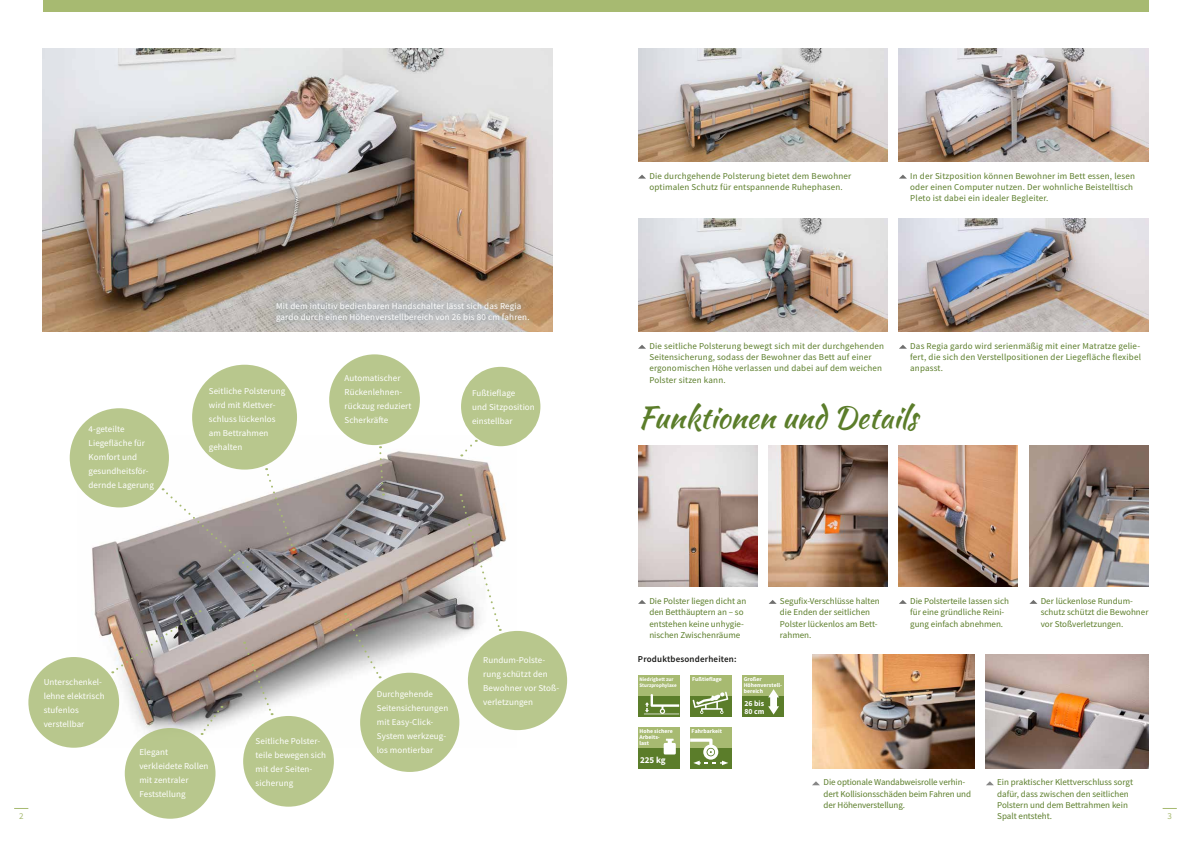
<style>
.page{position:relative;width:1191px;height:842px;background:#fff}
.page>*{position:absolute;margin:0;border:0;box-sizing:border-box;transform-origin:0 0}
.t1{font:30px "Kaushan Script";color:#5b7d2a}
.t2{font:9px/14px "Source Sans Pro";letter-spacing:.01em;color:#fff}
.t3{font:9px/11.3px "Source Sans Pro";color:#5b7d2a}
.t4{font:9px/11.3px "Source Sans Pro";letter-spacing:.02em;color:#5b7d2a}
.t5{font:600 9px "Source Sans Pro";letter-spacing:.02em;color:#1a1a18}
.t6{font:700 9px "Source Sans Pro";color:#fff}
.t7{font:9px "Source Sans Pro";color:#a7ba71}
.t8{font:700 7.7px/7.7px "Source Sans Pro";color:#fff}
.t9{font:700 5.8px/5.8px "Source Sans Pro";color:#fff}
.t10{font:700 5.3px "Source Sans Pro";color:#fff;scale:.95 1}
</style>
<div class="page">
<svg style="left:1162px;top:808px;width:14px;height:1px"></svg>
<svg style="left:14px;top:808px;width:14px;height:1px"></svg>
<div style="left:43px;top:0;width:1105px;height:11px;background:#a7ba71"></div>
<img style="left:43px;top:48px;width:510px;height:284px">
<img style="left:638px;top:48px;width:249px;height:114px">
<img style="left:899px;top:48px;width:249px;height:114px">
<img style="left:77px;top:435px;width:440px;height:312px">
<img style="left:92px;top:451px;width:407px;height:273px">
<img style="left:899px;top:218px;width:249px;height:114px">
<img style="left:638px;top:218px;width:249px;height:114px">
<div style="left:70px;top:408px;width:99px;height:99px;background:#b8c78d;border-radius:50%"></div>
<div style="left:125px;top:728px;width:90px;height:91px;background:#b8c78d;border-radius:50%"></div>
<div style="left:28px;top:657px;width:91px;height:91px;background:#b8c78d;border-radius:50%"></div>
<svg style="left:163px;top:488px;width:89px;height:82px"></svg>
<img style="left:112px;top:610px;width:89px;height:63px">
<svg style="left:265px;top:468px;width:30px;height:83px"></svg>
<svg style="left:378px;top:446px;width:7px;height:49px"></svg>
<svg style="left:461px;top:440px;width:16px;height:16px"></svg>
<svg style="left:460px;top:494px;width:41px;height:137px"></svg>
<svg style="left:345px;top:613px;width:36px;height:65px"></svg>
<svg style="left:244px;top:642px;width:29px;height:73px;background:#b7a89b"></svg>
<svg style="left:200px;top:706px;width:22px;height:29px"></svg>
<div style="left:192px;top:365px;width:105px;height:105px;background:#b8c78d;border-radius:50%"></div>
<div style="left:243px;top:716px;width:91px;height:91px;background:#b8c78d;border-radius:50%"></div>
<div style="left:329px;top:354px;width:91px;height:91px;background:#b8c78d;border-radius:50%"></div>
<div style="left:360px;top:673px;width:99px;height:99px;background:#b8c78d;border-radius:50%"></div>
<div style="left:468px;top:631px;width:99px;height:99px;background:#b8c78d;border-radius:50%"></div>
<div style="left:461px;top:367px;width:79px;height:79px;background:#b8c78d;border-radius:50%"></div>
<img style="left:1029px;top:445px;width:119px;height:142px">
<img style="left:899px;top:445px;width:119px;height:142px">
<img style="left:986px;top:655px;width:162px;height:113px">
<img style="left:812px;top:655px;width:162px;height:113px">
<img style="left:768px;top:445px;width:119px;height:142px">
<img style="left:638px;top:445px;width:119px;height:142px">
<svg style="left:638px;top:175px;width:8px;height:4px"></svg>
<svg style="left:899px;top:175px;width:8px;height:4px"></svg>
<svg style="left:899px;top:345px;width:8px;height:4px"></svg>
<svg style="left:638px;top:345px;width:8px;height:4px"></svg>
<div style="left:267px;top:294px;width:270px;height:37px;background:#87a4b9;opacity:.75"></div>
<svg style="left:899px;top:600px;width:8px;height:4px"></svg>
<svg style="left:638px;top:600px;width:8px;height:4px"></svg>
<svg style="left:986px;top:781px;width:8px;height:4px"></svg>
<svg style="left:1029px;top:600px;width:8px;height:4px"></svg>
<svg style="left:769px;top:600px;width:7px;height:4px"></svg>
<svg style="left:812px;top:781px;width:8px;height:4px"></svg>
<div style="left:690px;top:675px;width:41px;height:41px;background:#a7ba71"></div>
<div style="left:690px;top:696px;width:41px;height:20px;background:#5b7d2a"></div>
<svg style="left:692px;top:692px;width:36px;height:22px"></svg>
<div style="left:638px;top:675px;width:41px;height:41px;background:#a7ba71"></div>
<div style="left:638px;top:696px;width:41px;height:20px;background:#5b7d2a"></div>
<svg style="left:644px;top:694px;width:35px;height:21px"></svg>
<div style="left:690px;top:727px;width:41px;height:41px;background:#a7ba71"></div>
<div style="left:690px;top:748px;width:41px;height:20px;background:#5b7d2a"></div>
<svg style="left:690px;top:738px;width:38px;height:27px"></svg>
<div style="left:638px;top:727px;width:41px;height:41px;background:#a7ba71"></div>
<div style="left:638px;top:748px;width:41px;height:20px;background:#5b7d2a"></div>
<svg style="left:663px;top:739px;width:13px;height:15px"></svg>
<div style="left:742px;top:675px;width:41px;height:41px;background:#a7ba71"></div>
<div style="left:742px;top:696px;width:41px;height:20px;background:#5b7d2a"></div>
<svg style="left:768px;top:689px;width:11px;height:25px"></svg>
<p class="t2" style="left:89px;top:422px;width:67px">4-geteilte<br>Liegefläche für<br>Komfort und gesundheitsför&shy;dernde Lagerung</p>
<p class="t2" style="left:276px;top:300px;width:255px;line-height:11.3px">Mit dem intuitiv bedienbaren Handschalter lässt sich das Regia gardo durch einen Höhenverstellbereich von 26 bis 80 cm fahren.</p>
<p class="t2" style="left:209px;top:384px;width:78px">Seitliche Polsterung wird mit Klettver&shy;schluss lückenlos am Bettrahmen gehalten</p>
<p class="t2" style="left:344px;top:371px;width:68px">Automatischer<br>Rückenlehnen&shy;rückzug reduziert<br>Scherkräfte</p>
<p class="t2" style="left:472px;top:386px;width:64px">Fußtieflage<br>und Sitzposition einstellbar</p>
<p class="t4" style="left:649px;top:170px;width:203px">Die durchgehende Polsterung bietet dem Bewohner optimalen Schutz für entspannende Ruhephasen.</p>
<p class="t4" style="left:910px;top:170px;width:226px">In der Sitzposition können Bewohner im Bett essen, lesen oder einen Computer nutzen. Der wohnliche Beistelltisch<br>Pleto ist dabei ein idealer Begleiter.</p>
<p class="t4" style="left:649px;top:340px;width:236px">Die seitliche Polsterung bewegt sich mit der durchgehenden Seitensicherung, sodass der Bewohner das Bett auf einer ergonomischen Höhe verlassen und dabei auf dem weichen Polster sitzen kann.</p>
<p class="t3" style="left:910px;top:340px;width:232px;text-align:justify">Das Regia gardo wird serienmäßig mit einer Matratze gelie&shy;fert, die sich den Verstellpositionen der Liegefläche flexibel anpasst.</p>
<h1 class="t1" style="left:638px;top:396px;width:281px">Funktionen und Details</h1>
<p class="t3" style="left:649px;top:595px;width:98px">Die Polster liegen dicht an den Betthäuptern an – so entstehen keine unhygie&shy;nischen Zwischenräume</p>
<p class="t3" style="left:780px;top:595px;width:101px">Segufix-Verschlüsse halten die Enden der seitlichen<br>Polster lückenlos am Bett&shy;rahmen.</p>
<p class="t3" style="left:910px;top:595px;width:100px">Die Polsterteile lassen sich für eine gründliche Reini&shy;gung einfach abnehmen.</p>
<p class="t3" style="left:1040px;top:595px;width:109px">Der lückenlose Rundum&shy;schutz schützt die Bewohner vor Stoßverletzungen.</p>
<p class="t5" style="left:638px;top:653px;width:100px">Produktbesonderheiten:</p>
<p class="t2" style="left:483px;top:653px;width:77px">Rundum-Polste&shy;rung schützt den<br>Bewohner vor Stoß&shy;verletzungen</p>
<p class="t10" style="left:639px;top:676px;width:37px">Niedrigbett zur</p>
<p class="t9" style="left:692px;top:676px;width:31px">Fußtieflage</p>
<p class="t10" style="left:639px;top:682px;width:41px">Sturzprophylaxe</p>
<p class="t9" style="left:743px;top:676px;width:40px">Großer<br>Höhenverstell&shy;bereich</p>
<p class="t8" style="left:744px;top:700px;width:21px">26 bis<br>80 cm</p>
<p class="t2" style="left:44px;top:675px;width:62px">Unterschenkel&shy;lehne elektrisch stufenlos verstellbar</p>
<p class="t2" style="left:377px;top:687px;width:73px">Durchgehende<br>Seitensicherungen mit Easy-Click-<br>System werkzeug&shy;los montierbar</p>
<p class="t9" style="left:639px;top:728px;width:35px">Hohe sichere</p>
<p class="t9" style="left:691px;top:728px;width:32px">Fahrbarkeit</p>
<p class="t9" style="left:639px;top:734px;width:22px">Arbeits&shy;last</p>
<p class="t6" style="left:640px;top:754px;width:27px">225 kg</p>
<p class="t2" style="left:256px;top:734px;width:72px">Seitliche Polster&shy;teile bewegen sich mit der Seiten&shy;sicherung</p>
<p class="t2" style="left:139px;top:745px;width:71px">Elegant verkleidete Rollen mit zentraler<br>Feststellung</p>
<p class="t3" style="left:823px;top:777px;width:149px">Die optionale Wandabweisrolle verhin&shy;dert Kollisionsschäden beim Fahren und der Höhenverstellung.</p>
<p class="t3" style="left:997px;top:777px;width:137px">Ein praktischer Klettverschluss sorgt dafür, dass zwischen den seitlichen<br>Polstern und dem Bettrahmen kein<br>Spalt entsteht.</p>
<p class="t7" style="left:19px;top:811px;width:6px">2</p>
<p class="t7" style="left:1167px;top:811px;width:6px">3</p>
</div>
